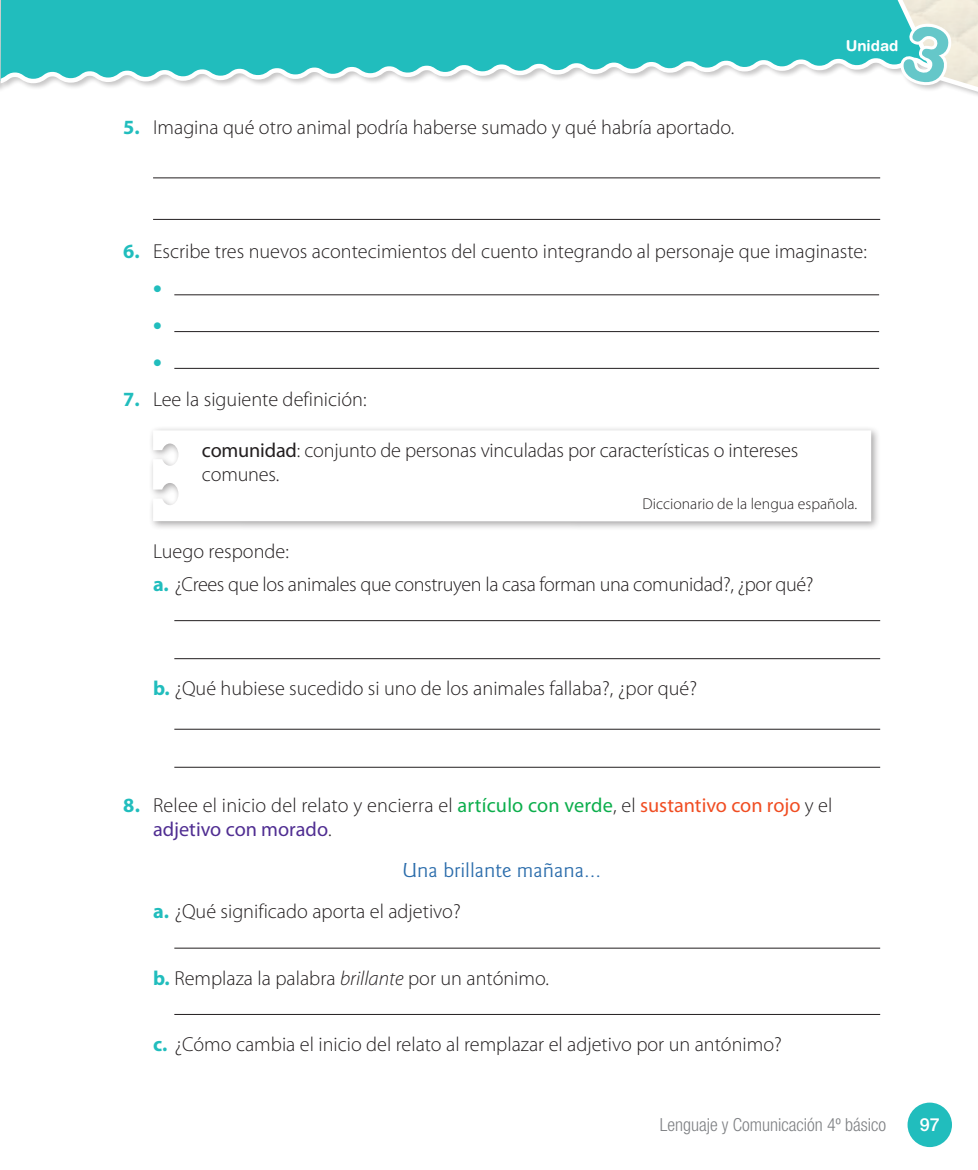
<style>
.page{position:relative;width:978px;height:1170px;background:#fff}
.page>*{position:absolute;margin:0;border:0;box-sizing:border-box;transform-origin:0 0}
.t1{font:900 24px/36.8px "Myriad Pro";color:#21bdbd;text-align:justify}
.t2{font:21px "Goudy Sans Std";color:#2a6cab;scale:1.08 1}
.t3{font:300 20.25px/24px "Myriad Pro";color:#231f20}
.t4{font:300 20.25px/32.5px "Myriad Pro";letter-spacing:-.02em;color:#231f20}
.t5{font:300 condensed 18px "Helvetica Neue LT Std";color:#808285}
.t6{font:500 18px "Helvetica Neue LT Std";color:#fff}
.t7{font:300 15.75px "Myriad Pro";color:#231f20}
.t8{font:700 15px "Helvetica Rounded LT Std";letter-spacing:-.005em;color:#fff}
.s1{font-weight:700;color:#21bdbd}
.s2{font-weight:400}
.s3{font-weight:400;color:#0cae4c}
.s4{font-weight:400;color:#f04d22}
.s5{font-weight:400;color:#502e92}
.s6{font-style:italic}
</style>
<div class="page">
<hr style="left:153px;top:177px;width:727px;height:1px;background:#231f20">
<hr style="left:153px;top:219px;width:727px;height:1px;background:#231f20">
<hr style="left:174px;top:620px;width:706px;height:1px;background:#231f20">
<hr style="left:174px;top:658px;width:706px;height:1px;background:#231f20">
<hr style="left:174px;top:728px;width:706px;height:1px;background:#231f20">
<hr style="left:174px;top:766px;width:706px;height:1px;background:#231f20">
<hr style="left:174px;top:947px;width:706px;height:1px;background:#231f20">
<hr style="left:174px;top:1013px;width:706px;height:1px;background:#231f20">
<hr style="left:174px;top:294px;width:705px;height:1px;background:#231f20">
<hr style="left:174px;top:331px;width:705px;height:1px;background:#231f20">
<hr style="left:174px;top:368px;width:705px;height:1px;background:#231f20">
<div style="left:149px;top:426px;width:732px;height:105px;background:#231f20;opacity:.4"></div>
<svg style="left:153px;top:430px;width:718px;height:91px"></svg>
<div style="left:908px;top:1102px;width:44px;height:44px;background:#21bdbd;border-radius:50%"></div>
<svg style="left:1px;top:0;width:888px;height:90px"></svg>
<svg style="left:889px;top:0;width:89px;height:96px"></svg>
<p class="t3" style="left:123px;top:115px;width:613px"><span class="s1">5.</span> Imagina qué otro animal podría haberse sumado y qué habría aportado.</p>
<p class="t8" style="left:846px;top:36px;width:54px">Unidad</p>
<p class="t3" style="left:123px;top:239px;width:745px"><span class="s1">6.</span> Escribe tres nuevos acontecimientos del cuento integrando al personaje que imaginaste:</p>
<p class="t1" style="left:153px;top:269px;width:10px">• • •</p>
<p class="t3" style="left:123px;top:386px;width:245px"><span class="s1">7.</span> Lee la siguiente definición:</p>
<p class="t3" style="left:202px;top:438px;width:598px"><span class="s2">comunidad</span>: conjunto de personas vinculadas por características o intereses comunes.</p>
<p class="t7" style="left:643px;top:494px;width:216px">Diccionario de la lengua española.</p>
<p class="t4" style="left:153px;top:535px;width:662px">Luego responde:<br><span class="s1">a.</span> ¿Crees que los animales que construyen la casa forman una comunidad?, ¿por qué?</p>
<p class="t3" style="left:153px;top:676px;width:546px"><span class="s1">b.</span> ¿Qué hubiese sucedido si uno de los animales fallaba?, ¿por qué?</p>
<p class="t3" style="left:153px;top:793px;width:681px;text-indent:-30px"><span class="s1">8.</span> Relee el inicio del relato y encierra el <span class="s3">artículo con verde</span>, el <span class="s4">sustantivo con rojo</span> y el <span class="s5">adjetivo con morado</span>.</p>
<p class="t2" style="left:402px;top:858px;width:185px">Una brillante mañana…</p>
<p class="t3" style="left:153px;top:899px;width:309px"><span class="s1">a.</span> ¿Qué significado aporta el adjetivo?</p>
<p class="t3" style="left:153px;top:965px;width:397px"><span class="s1">b.</span> Remplaza la palabra <span class="s6">brillante</span> por un antónimo.</p>
<p class="t3" style="left:153px;top:1031px;width:630px"><span class="s1">c.</span> ¿Cómo cambia el inicio del relato al remplazar el adjetivo por un antónimo?</p>
<p class="t5" style="left:660px;top:1113px;width:228px">Lenguaje y Comunicación 4º básico</p>
<p class="t6" style="left:920px;top:1113px;width:22px">97</p>
</div>
